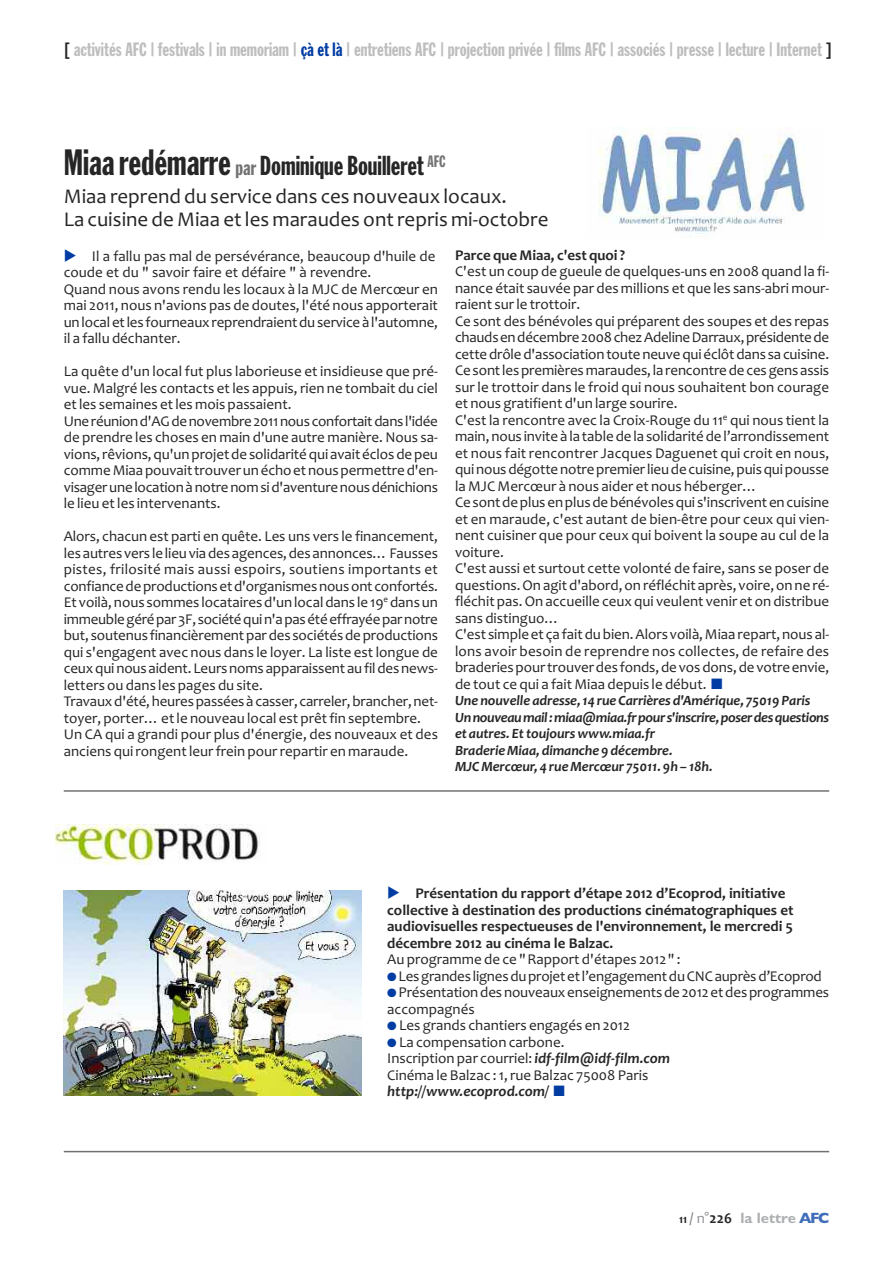
<style>
.page{position:relative;width:893px;height:1263px;background:#fff}
.page>*{position:absolute;margin:0;border:0;box-sizing:border-box;transform-origin:0 0}
.t1{font:27px "Franklin Gothic Extra Cond";color:#272627}
.t2{font:21px/22.5px "Candara";color:#272627}
.t3{font:18.9px "Franklin Gothic Extra Cond";color:#bebebe}
.t4{font:15px/16.5px "Candara";color:#272627}
.t5{font:15px/16.5px "Candara Bold OTF";color:#272627}
.t6{font:15px "Candara Bold Italic OTF";color:#272627}
.t7{font:700 15px "Candara";color:#272627}
.t8{font:700 15px "Gill Sans";color:#acaeb0}
.t9{font:14.25px/16.5px "Candara Bold Italic OTF";letter-spacing:-.005em;color:#272627}
.s1{color:#272627}
.s2{color:#003ca2}
.s3{font-size:36px}
.s4{font-size:21px;color:#737272}
.s5{font-family:"Candara Bold Italic OTF"}
.s6{font-family:"Candara Bold OTF";font-weight:400;font-size:12px;color:#272627}
.s7{font-family:"Candara Bold OTF";font-weight:400;color:#888}
.s8{font-family:"Candara";font-weight:400;color:#919396}
.s9{font-family:"Candara Bold OTF";font-weight:400;color:#272627}
.s10{color:#406dba}
</style>
<div class="page">
<hr style="left:64px;top:1151px;width:765px;height:1px;background:#737272">
<img style="left:56px;top:825px;width:205px;height:39px">
<img style="left:64px;top:890px;width:297px;height:206px">
<img style="left:599px;top:128px;width:206px;height:109px">
<hr style="left:64px;top:790px;width:765px;height:2px;background:#737272">
<p class="t3" style="left:62px;top:43px;width:772px"><span class="s1">[</span> activités AFC | festivals | in memoriam | <span class="s2">çà et là</span> | entretiens AFC | projection privée | films AFC | associés | presse | lecture | Internet <span class="s1">]</span></p>
<h1 class="t1" style="left:64px;top:156px;width:384px"><span class="s3">Miaaredémarre</span> <span class="s4">par</span> Dominique Bouilleret <sup>AFC</sup></h1>
<h2 class="t2" style="left:64px;top:185px;width:486px">Miaa reprend du service dans ces nouveaux locaux.<br>La cuisine de Miaa etles maraudes ontrepris mi-octobre</h2>
<p class="t4" style="left:64px;top:247px;width:376px;text-indent:28px">Il a fallu pas mal de persévérance, beaucoup d'huile de coude et du " savoir faire et défaire " à revendre.<br>Quand nous avons rendu les locaux à la MJC de Mercœur en mai 2011, nous n'avions pas de doutes, l'été nous apporterait unlocaletles fourneauxreprendraientduserviceàl'automne, il a fallu déchanter.</p>
<p class="t4" style="left:64px;top:363px;width:376px">La quête d'un local fut plus laborieuse et insidieuse que pré&shy;vue. Malgré les contacts et les appuis, rien ne tombait du ciel etles semaines etles mois passaient.<br>Uneréuniond'AGdenovembre2011nousconfortaitdans l'idée de prendre les choses en main d'une autre manière. Nous sa&shy;vions,rêvions,qu'unprojetdesolidaritéqui avaitéclosdepeu commeMiaapouvaittrouverunéchoetnouspermettred'en&shy;visagerunelocationànotrenomsid'aventurenousdénichions le lieu etles intervenants.</p>
<p class="t4" style="left:64px;top:528px;width:376px">Alors, chacun est parti en quête. Les uns vers le financement, lesautresvers lelieuviadesagences,desannonces…Fausses pistes, frilosité mais aussi espoirs, soutiens importants et confiancedeproductionsetd'organismesnousontconfortés.<br>Et voilà,nous sommes locatairesd'unlocaldans le19<sup>e</sup> dansun immeublegérépar3F, sociétéquin'apasétéeffrayéeparnotre but, soutenus financièrementpardes sociétésdeproductions qui s'engagent avec nous dans le loyer. La liste est longue de ceuxquinousaident.Leursnomsapparaissentaufildesnews&shy;letters ou dans les pages du site.<br>Travauxd'été,heurespasséesàcasser, carreler,brancher,net&shy;toyer, porter…etle nouveau local est prêtfin septembre.<br>Un CA qui a grandi pour plus d'énergie, des nouveaux et des anciens quirongentleurfrein pourrepartir en maraude.</p>
<p class="t7" style="left:455px;top:246px;width:172px">Parce que Miaa, c'est quoi?</p>
<p class="t4" style="left:455px;top:263px;width:376px">C'est un coup de gueule de quelques-uns en 2008 quand la fi&shy;nance était sauvée par des millions et que les sans-abri mour&shy;raient surle trottoir.<br>Ce sont des bénévoles qui préparent des soupes et des repas chaudsendécembre2008chezAdelineDarraux,présidentede cettedrôled'associationtouteneuvequiéclôtdans sacuisine.<br>Cesontlespremièresmaraudes,larencontredecesgensassis sur le trottoir dans le froid qui nous souhaitent bon courage et nous gratifient d'un large sourire.<br>C'est la rencontre avec la Croix-Rouge du 11<sup>e</sup> qui nous tient la main,nous inviteà la tabledela solidaritédel’arrondissement et nous fait rencontrer Jacques Daguenet qui croit en nous, quinousdégottenotrepremierlieudecuisine,puisquipousse la MJC Mercœur à nous aider et nous héberger… Cesontdeplusenplusdebénévolesqui s'inscriventencuisine et en maraude, c'est autant de bien-être pour ceux qui vien&shy;nent cuisiner que pour ceux qui boivent la soupe au cul de la voiture.<br>C'est aussi et surtout cette volonté de faire, sans se poser de questions.Onagitd'abord,onréfléchit après, voire,onne ré&shy;fléchit pas.On accueille ceux qui veulent venir et on distribue sans distinguo…<br>C'est simpleet ça faitdubien.Alors voilà,Miaa repart,nous al&shy;lons avoir besoin de reprendre nos collectes, de refaire des braderiespourtrouverdes fonds,devosdons,devotreenvie, de tout ce qui a fait Miaa depuis le début. <span class="s2">■</span></p>
<p class="t9" style="left:455px;top:692px;width:376px">Une nouvelle adresse,14 rue Carrières d'Amérique, 75019Paris Unnouveaumail:miaa@miaa.frpours'inscrire,poserdesquestions et autres. Ettoujourswww.miaa.fr<br>Braderie Miaa, dimanche 9 décembre.<br>MJC Mercœur, 4 rue Mercœur 75011. 9h – 18h.</p>
<p class="t5" style="left:387px;top:885px;width:408px;text-indent:28px">Présentation du rapport d’étape 2012 d’Ecoprod, initiative collective à destination des productions cinématographiques et audiovisuelles respectueuses de l'environnement, le mercredi 5 décembre 2012 au cinéma le Balzac.</p>
<p class="t4" style="left:387px;top:951px;width:295px">Au programme de ce "Rapport d'étapes 2012" :</p>
<p class="t4" style="left:387px;top:967px;width:436px"><span class="s2">●</span> Lesgrandes lignesduprojetetl’engagementduCNCauprèsd’Ecoprod</p>
<p class="t4" style="left:387px;top:984px;width:443px"><span class="s2">●</span> Présentationdesnouveauxenseignementsde2012etdesprogrammes accompagnés</p>
<p class="t4" style="left:387px;top:1017px;width:244px"><span class="s2">●</span> Les grands chantiers engagés en 2012</p>
<p class="t4" style="left:387px;top:1033px;width:284px"><span class="s2">●</span> La compensation carbone.<br>Inscription par courriel: <span class="s5">idf-film@idf-film.com<br></span>Cinéma le Balzac :1,rue Balzac 75008 Paris</p>
<p class="t6" style="left:387px;top:1082px;width:179px">http://www.ecoprod.com/ <span class="s2">■</span></p>
<p class="t8" style="left:679px;top:1209px;width:152px"><span class="s6">11</span> <span class="s7">/</span> <span class="s8">n°</span><span class="s9">226</span> la lettre <span class="s10">AFC</span></p>
</div>
